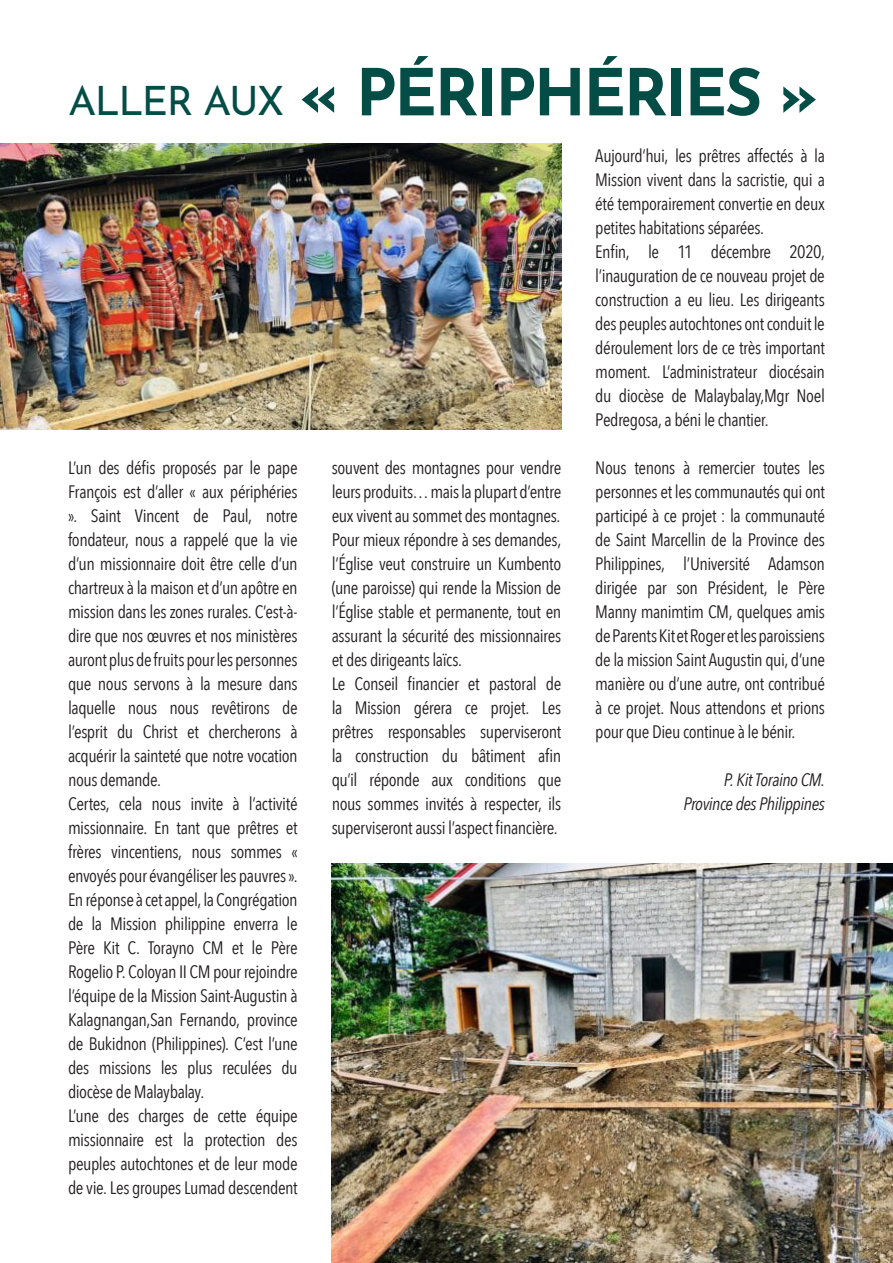
<style>
.page{position:relative;width:893px;height:1263px;background:#fff}
.page>*{position:absolute;margin:0;border:0;box-sizing:border-box;transform-origin:0 0}
.t1{font:700 64.5px "Josefin Sans";letter-spacing:-.04em;color:#044c46}
.t2{font:18px/24px "Avenir Next Condensed";letter-spacing:-.025em;color:#231f20;text-align:justify}
.t3{font:italic 18px "Avenir Next Condensed";letter-spacing:-.025em;color:#231f20}
.s1{font-weight:400;font-size:40.5px}
</style>
<div class="page">
<img style="left:0;top:143px;width:561px;height:286px">
<img style="left:332px;top:863px;width:561px;height:400px">
<p class="t1" style="left:68px;top:35px;width:751px"><span class="s1">ALLER AUX</span> « PÉRIPHÉRIES »</p>
<p class="t2" style="left:68px;top:455px;width:231px">L’un des défis proposés par le pape François est d’aller « aux périphéries ». Saint Vincent de Paul, notre fondateur, nous a rappelé que la vie d’un missionnaire doit être celle d’un chartreux à la maison et d’un apôtre en mission dans les zones rurales. C’est-à&shy;dire que nos œuvres et nos ministères auront plus de fruits pour les personnes que nous servons à la mesure dans laquelle nous nous revêtirons de l’esprit du Christ et chercherons à acquérir la sainteté que notre vocation nous demande.</p>
<p class="t2" style="left:68px;top:791px;width:231px">Certes, cela nous invite à l’activité missionnaire. En tant que prêtres et frères vincentiens, nous sommes « envoyés pour évangéliser les pauvres ».</p>
<p class="t2" style="left:68px;top:887px;width:231px">En réponse à cet appel, la Congrégation de la Mission philippine enverra le Père Kit C. Torayno CM et le Père Rogelio P. Coloyan II CM pour rejoindre l’équipe de la Mission Saint-Augustin à Kalagnangan,San Fernando, province de Bukidnon (Philippines). C’est l’une des missions les plus reculées du diocèse de Malaybalay.</p>
<p class="t2" style="left:68px;top:1103px;width:231px">L’une des charges de cette équipe missionnaire est la protection des peuples autochtones et de leur mode de vie. Les groupes Lumad descendent</p>
<p class="t2" style="left:332px;top:455px;width:231px">souvent des montagnes pour vendre leurs produits… mais la plupart d’entre eux vivent au sommet des montagnes.</p>
<p class="t2" style="left:332px;top:527px;width:231px">Pour mieux répondre à ses demandes, l’Église veut construire un Kumbento (une paroisse) qui rende la Mission de l’Église stable et permanente, tout en assurant la sécurité des missionnaires et des dirigeants laïcs.</p>
<p class="t2" style="left:332px;top:671px;width:231px">Le Conseil financier et pastoral de la Mission gérera ce projet. Les prêtres responsables superviseront la construction du bâtiment afin qu’il réponde aux conditions que nous sommes invités à respecter, ils superviseront aussi l’aspect financière.</p>
<p class="t2" style="left:595px;top:143px;width:231px">Aujourd’hui, les prêtres affectés à la Mission vivent dans la sacristie, qui a été temporairement convertie en deux petites habitations séparées.</p>
<p class="t2" style="left:595px;top:239px;width:231px">Enfin, le 11 décembre 2020, l’inauguration de ce nouveau projet de construction a eu lieu. Les dirigeants des peuples autochtones ont conduit le déroulement lors de ce très important moment. L’administrateur diocésain du diocèse de Malaybalay,Mgr Noel Pedregosa, a béni le chantier.</p>
<p class="t2" style="left:595px;top:455px;width:231px">Nous tenons à remercier toutes les personnes et les communautés qui ont participé à ce projet : la communauté de Saint Marcellin de la Province des Philippines, l’Université Adamson dirigée par son Président, le Père Manny manimtim CM, quelques amis de Parents Kit et Roger et les paroissiens de la mission Saint Augustin qui, d’une manière ou d’une autre, ont contribué à ce projet. Nous attendons et prions pour que Dieu continue à le bénir.</p>
<p class="t3" style="left:724px;top:769px;width:103px">P. Kit Toraino CM.</p>
<p class="t3" style="left:683px;top:793px;width:143px">Province des Philippines</p>
</div>
